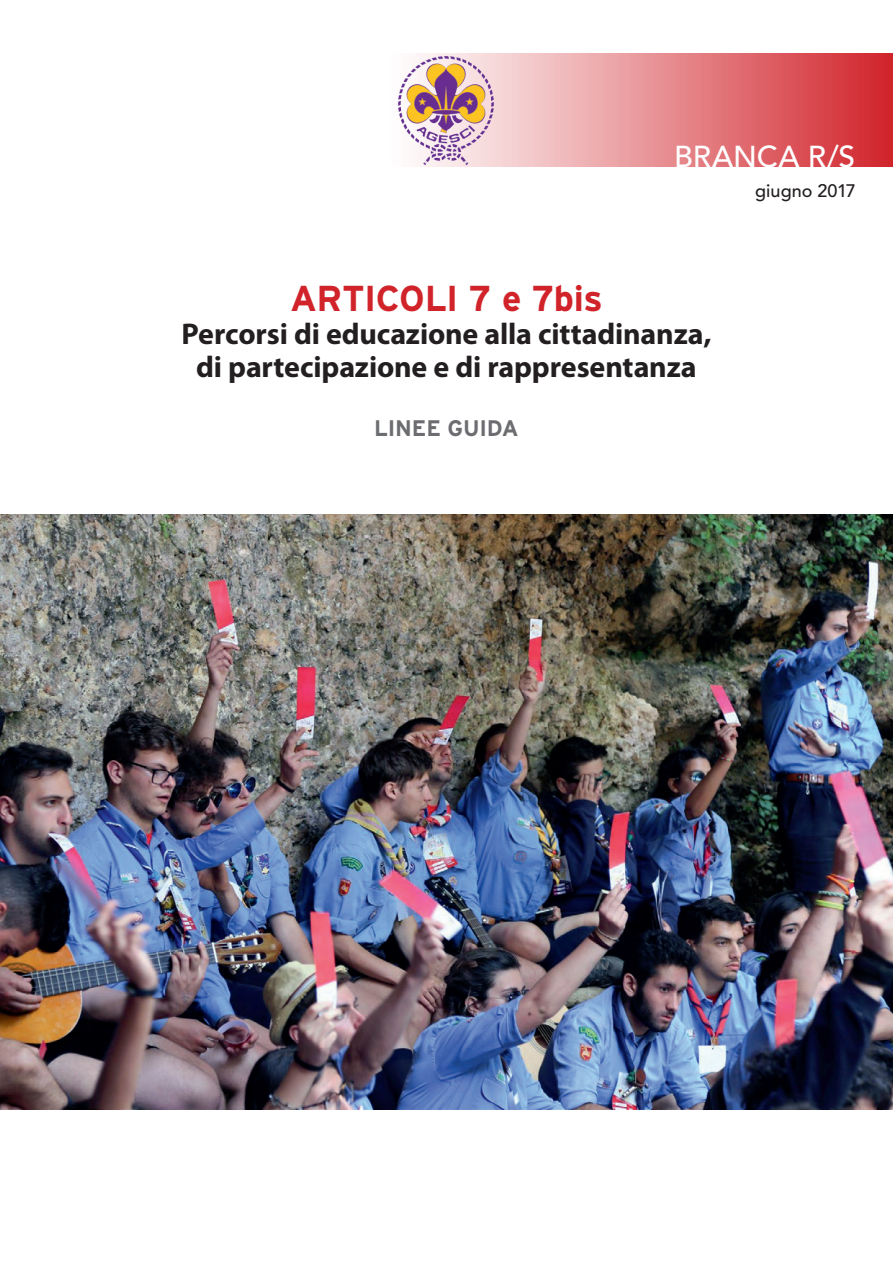
<style>
.page{position:relative;width:893px;height:1263px;background:#fff}
.page>*{position:absolute;margin:0;border:0;box-sizing:border-box;transform-origin:0 0}
.t1{font:700 36px "Interstate";letter-spacing:-.015em;color:#d1232a}
.t2{font:700 30px/33px "Myriad Pro";letter-spacing:-.005em;color:#231f20;text-align:center}
.t3{font:500 30px "Avenir LT Std";color:#fff}
.t4{font:700 22.5px "Interstate";letter-spacing:-.01em;color:#6c6d70}
.t5{font:500 18px "Avenir LT Std";color:#231f20}
</style>
<div class="page">
<svg style="left:496px;top:53px;width:396px;height:114px;background:#e48185"></svg>
<hr style="left:892px;top:53px;width:1px;height:114px;background:#d1232a">
<img style="left:397px;top:53px;width:99px;height:114px">
<img style="left:0;top:514px;width:893px;height:596px">
<p class="t3" style="left:674px;top:140px;width:183px">BRANCA R/S</p>
<p class="t1" style="left:290px;top:278px;width:314px">ARTICOLI 7 e 7bis</p>
<p class="t2" style="left:181px;top:316px;width:532px">Percorsi di educazione alla cittadinanza, di partecipazione e di rappresentanza</p>
<p class="t4" style="left:374px;top:415px;width:146px">LINEE GUIDA</p>
<p class="t5" style="left:755px;top:180px;width:102px">giugno 2017</p>
</div>
